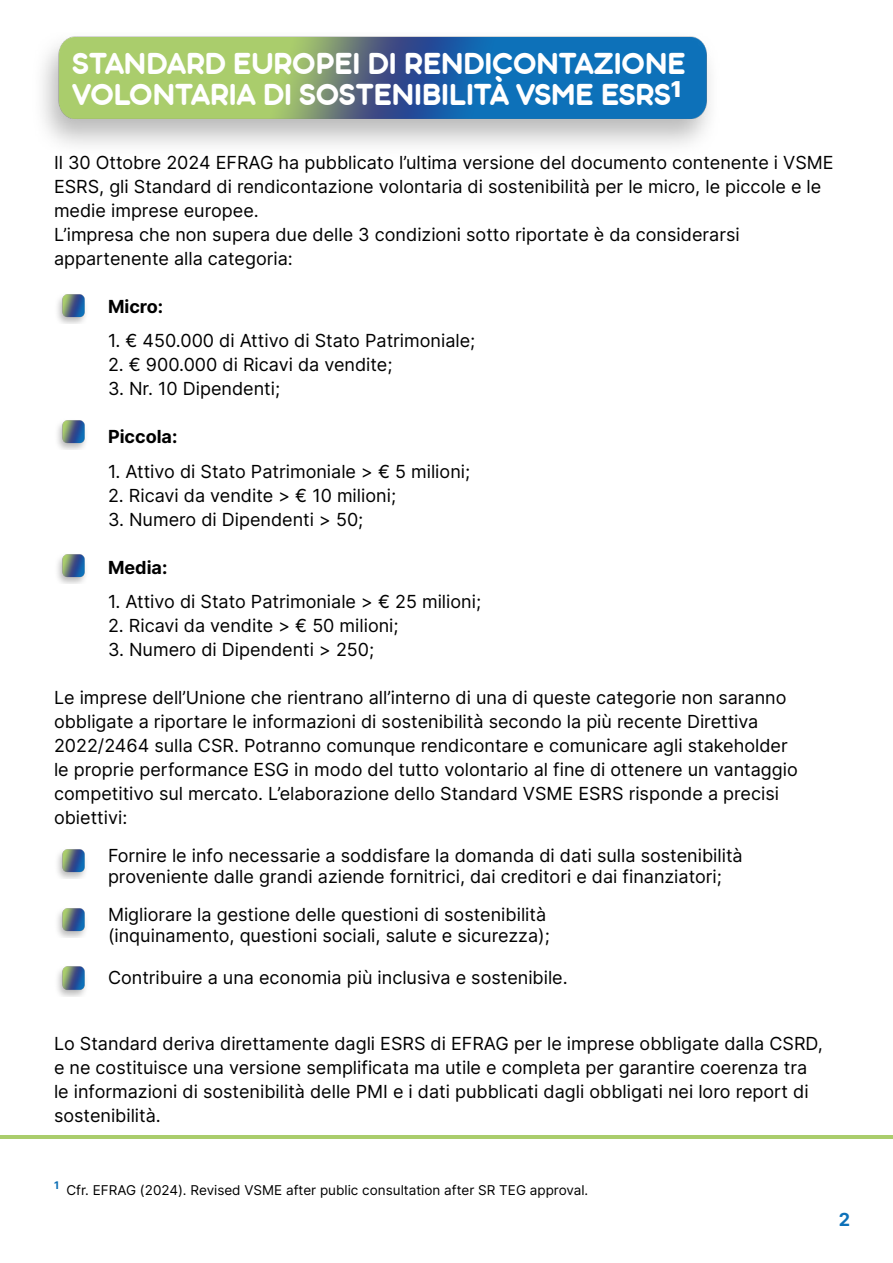
<style>
.page{position:relative;width:893px;height:1263px;background:#fff}
.page>*{position:absolute;margin:0;border:0;box-sizing:border-box;transform-origin:0 0}
.t1{font:700 33px/31.5px "Aristotelica Display Trial";color:#fff}
.t2{font:18px/24px "Inter";color:#000}
.t3{font:700 18px "Inter";color:#000}
.t4{font:700 18px "Inter";color:#0d71b9}
.t5{font:13.5px "Inter";color:#000}
</style>
<div class="page">
<img style="left:42px;top:36px;width:669px;height:109px">
<img style="left:57px;top:294px;width:29px;height:30px">
<img style="left:57px;top:420px;width:29px;height:30px">
<hr style="left:0;top:1135px;width:893px;height:4px;background:#aacd6c">
<img style="left:57px;top:554px;width:29px;height:29px">
<img style="left:57px;top:849px;width:29px;height:30px">
<img style="left:57px;top:908px;width:29px;height:29px">
<img style="left:57px;top:966px;width:29px;height:30px">
<p class="t1" style="left:73px;top:48px;width:614px">STANDARD EUROPEI DI RENDICONTAZIONE<br>VOLONTARIA DI SOSTENIBILITÀ VSME ESRS<sup>1</sup></p>
<p class="t2" style="left:54px;top:150px;width:781px">Il 30 Ottobre 2024 EFRAG ha pubblicato l’ultima versione del documento contenente i VSME<br>ESRS, gli Standard di rendicontazione volontaria di sostenibilità per le micro, le piccole e le medie imprese europee.</p>
<p class="t2" style="left:54px;top:222px;width:687px">L’impresa che non supera due delle 3 condizioni sotto riportate è da considerarsi appartenente alla categoria:</p>
<p class="t3" style="left:108px;top:293px;width:57px">Micro:</p>
<p class="t2" style="left:108px;top:328px;width:369px">1. € 450.000 di Attivo di Stato Patrimoniale;</p>
<p class="t2" style="left:108px;top:352px;width:286px">2. € 900.000 di Ricavi da vendite;</p>
<p class="t2" style="left:108px;top:376px;width:174px">3. Nr. 10 Dipendenti;</p>
<p class="t3" style="left:108px;top:423px;width:71px">Piccola:</p>
<p class="t2" style="left:108px;top:459px;width:364px">1. Attivo di Stato Patrimoniale &gt; € 5 milioni;</p>
<p class="t2" style="left:108px;top:483px;width:290px">2. Ricavi da vendite &gt; € 10 milioni;</p>
<p class="t2" style="left:108px;top:507px;width:257px">3. Numero di Dipendenti &gt; 50;</p>
<p class="t3" style="left:108px;top:554px;width:61px">Media:</p>
<p class="t2" style="left:108px;top:589px;width:375px">1. Attivo di Stato Patrimoniale &gt; € 25 milioni;</p>
<p class="t2" style="left:108px;top:613px;width:292px">2. Ricavi da vendite &gt; € 50 milioni;</p>
<p class="t2" style="left:108px;top:637px;width:268px">3. Numero di Dipendenti &gt; 250;</p>
<p class="t2" style="left:54px;top:685px;width:745px">Le imprese dell’Unione che rientrano all’interno di una di queste categorie non saranno obbligate a riportare le informazioni di sostenibilità secondo la più recente Direttiva 2022/2464 sulla CSR. Potranno comunque rendicontare e comunicare agli stakeholder le proprie performance ESG in modo del tutto volontario al fine di ottenere un vantaggio competitivo sul mercato. L’elaborazione dello Standard VSME ESRS risponde a precisi obiettivi:</p>
<p class="t2" style="left:108px;top:843px;width:636px">Fornire le info necessarie a soddisfare la domanda di dati sulla sostenibilità</p>
<p class="t2" style="left:108px;top:864px;width:615px">proveniente dalle grandi aziende fornitrici, dai creditori e dai finanziatori;</p>
<p class="t2" style="left:108px;top:902px;width:440px">Migliorare la gestione delle questioni di sostenibilità</p>
<p class="t2" style="left:108px;top:923px;width:443px">(inquinamento, questioni sociali, salute e sicurezza);</p>
<p class="t2" style="left:108px;top:965px;width:461px">Contribuire a una economia più inclusiva e sostenibile.</p>
<p class="t2" style="left:54px;top:1031px;width:770px">Lo Standard deriva direttamente dagli ESRS di EFRAG per le imprese obbligate dalla CSRD, e ne costituisce una versione semplificata ma utile e completa per garantire coerenza tra le informazioni di sostenibilità delle PMI e i dati pubblicati dagli obbligati nei loro report di sostenibilità.</p>
<p class="t5" style="left:54px;top:1180px;width:536px"><sup>1</sup> Cfr. EFRAG (2024). Revised VSME after public consultation after SR TEG approval.</p>
<p class="t4" style="left:839px;top:1206px;width:13px">2</p>
</div>
